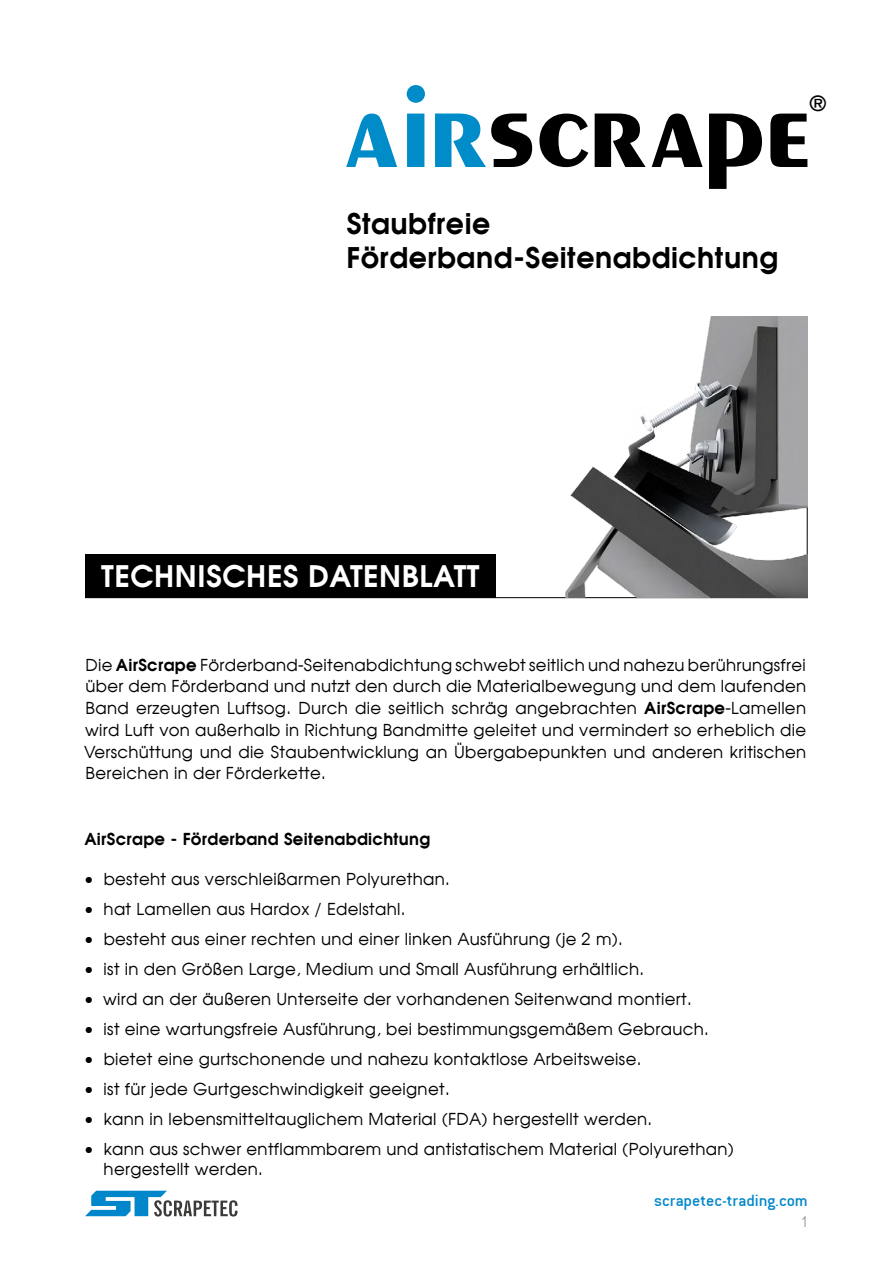
<style>
.page{position:relative;width:893px;height:1263px;background:#fff}
.page>*{position:absolute;margin:0;border:0;box-sizing:border-box;transform-origin:0 0}
.t1{font:700 29.7px "Avalon";letter-spacing:.02em;color:#fff}
.t2{font:700 28.5px/34.2px "Avalon";letter-spacing:.02em;color:#000}
.t3{font:700 21px "Avalon";color:#000}
.t4{font:18px "Conduit ITC";color:#0087cb}
.t5{font:16.5px/21.8px "Avalon Plain";letter-spacing:.02em;color:#000;text-align:justify}
.t6{font:700 16.5px "Avalon";letter-spacing:.02em;color:#000}
.t7{font:15px "Arial Narrow";color:#9c9c9d}
.s1{font-family:"Avalon";font-weight:700}
</style>
<div class="page">
<svg style="left:85px;top:1191px;width:152px;height:25px"></svg>
<svg style="left:539px;top:114px;width:49px;height:53px"></svg>
<svg style="left:595px;top:114px;width:51px;height:53px"></svg>
<svg style="left:652px;top:114px;width:51px;height:53px"></svg>
<svg style="left:709px;top:114px;width:53px;height:75px"></svg>
<svg style="left:770px;top:114px;width:37px;height:53px"></svg>
<svg style="left:346px;top:85px;width:186px;height:82px"></svg>
<hr style="left:85px;top:597px;width:722px;height:1px;background:#000">
<hr style="left:807px;top:317px;width:1px;height:281px;background:#000">
<div style="left:85px;top:554px;width:410px;height:43px;background:#000"></div>
<img style="left:566px;top:317px;width:242px;height:280px">
<p class="t3" style="left:810px;top:89px;width:17px">®</p>
<h2 class="t2" style="left:347px;top:205px;width:433px">Staubfreie<br>Förderband-Seitenabdichtung</h2>
<h1 class="t1" style="left:101px;top:556px;width:380px">TECHNISCHES DATENBLATT</h1>
<p class="t5" style="left:84px;top:653px;width:723px">Die <span class="s1">AirScrape</span> Förderband-Seitenabdichtung schwebt seitlich und nahezu berührungsfrei über dem Förderband und nutzt den durch die Materialbewegung und dem laufenden Band erzeugten Luftsog. Durch die seitlich schräg angebrachten <span class="s1">AirScrape</span>-Lamellen wird Luft von außerhalb in Richtung Bandmitte geleitet und vermindert so erheblich die Verschüttung und die Staubentwicklung an Übergabepunkten und anderen kritischen Bereichen in der Förderkette.</p>
<p class="t6" style="left:84px;top:827px;width:347px">AirScrape - Förderband Seitenabdichtung</p>
<p class="t5" style="left:84px;top:868px;width:367px">• besteht aus verschleißarmen Polyurethan.</p>
<p class="t5" style="left:84px;top:898px;width:323px">• hat Lamellen aus Hardox / Edelstahl.</p>
<p class="t5" style="left:84px;top:928px;width:540px">• besteht aus einer rechten und einer linken Ausführung (je 2 m).</p>
<p class="t5" style="left:84px;top:958px;width:561px">• ist in den Größen Large, Medium und Small Ausführung erhältlich.</p>
<p class="t5" style="left:84px;top:988px;width:609px">• wird an der äußeren Unterseite der vorhandenen Seitenwand montiert.</p>
<p class="t5" style="left:84px;top:1018px;width:626px">• ist eine wartungsfreie Ausführung, bei bestimmungsgemäßem Gebrauch.</p>
<p class="t5" style="left:84px;top:1048px;width:559px">• bietet eine gurtschonende und nahezu kontaktlose Arbeitsweise.</p>
<p class="t5" style="left:84px;top:1078px;width:367px">• ist für jede Gurtgeschwindigkeit geeignet.</p>
<p class="t5" style="left:84px;top:1108px;width:570px">• kann in lebensmitteltauglichem Material (FDA) hergestellt werden.</p>
<p class="t5" style="left:104px;top:1139px;width:632px;line-height:19.8px;text-indent:-20px">• kann aus schwer entflammbarem und antistatischem Material (Polyurethan) hergestellt werden.</p>
<p class="t4" style="left:654px;top:1191px;width:155px">scrapetec-trading.com</p>
<p class="t7" style="left:801px;top:1211px;width:8px">1</p>
</div>
